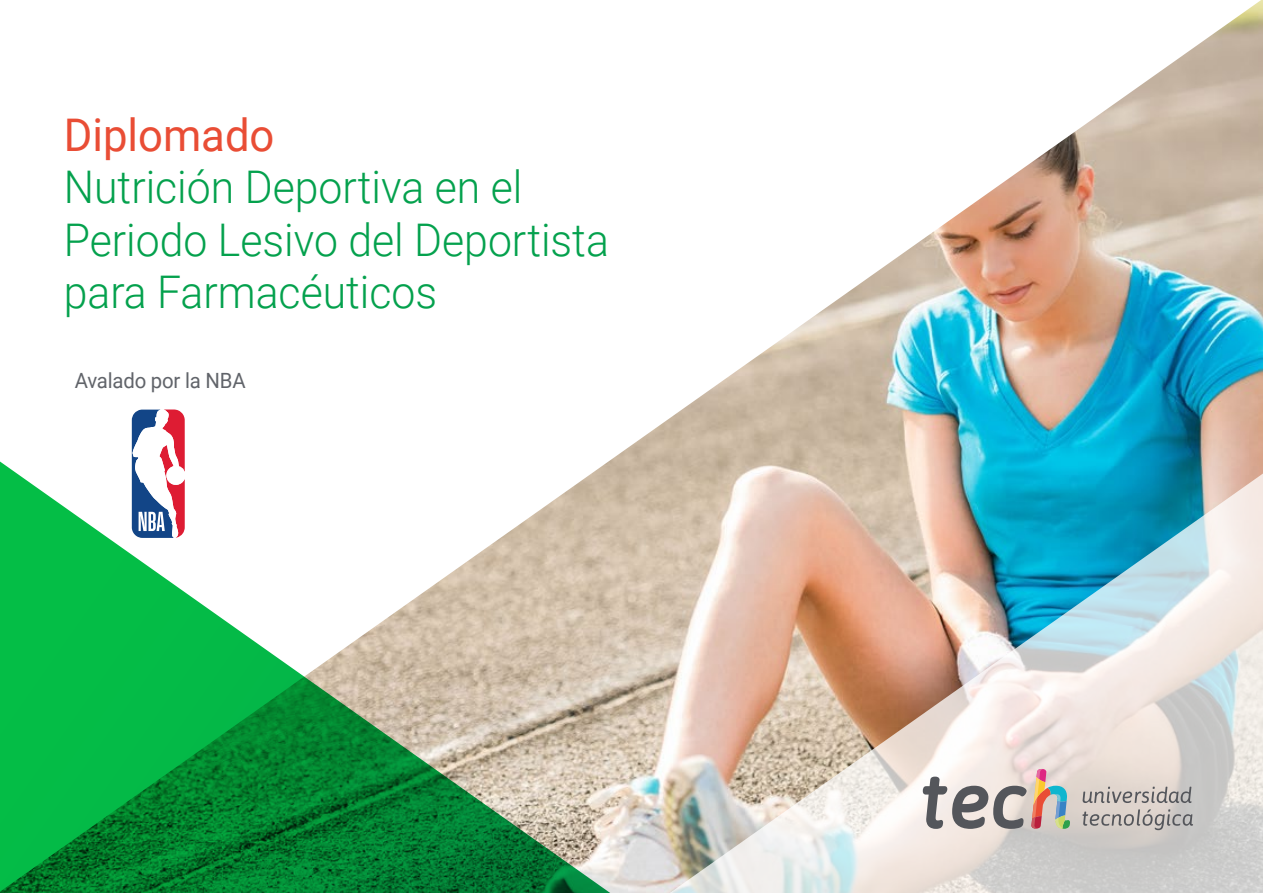
<style>
.page{position:relative;width:1263px;height:893px;background:#fff}
.page>*{position:absolute;margin:0;border:0;box-sizing:border-box;transform-origin:0 0}
.t1{font:300 45px/52.5px "Roboto";color:#04a14d;scale:.95 1}
.t2{font:45px "Roboto";color:#e94d35}
.t3{font:21px "Roboto";letter-spacing:-.01em;color:#61646a}
</style>
<div class="page">
<img style="left:131px;top:0;width:1132px;height:458px">
<svg style="left:0;top:446px;width:640px;height:447px"></svg>
<img style="left:634px;top:458px;width:629px;height:435px">
<svg style="left:923px;top:769px;width:147px;height:60px;background:#bcb3af"></svg>
<svg style="left:1082px;top:787px;width:109px;height:16px;background:#b5afab"></svg>
<svg style="left:1082px;top:809px;width:111px;height:21px;background:#b9b4b0"></svg>
<svg style="left:132px;top:409px;width:53px;height:129px"></svg>
<p class="t2" style="left:64px;top:103px;width:212px">Diplomado</p>
<p class="t1" style="left:64px;top:159px;width:575px">Nutrición Deportiva en el<br>Periodo Lesivo del Deportista para Farmacéuticos</p>
<p class="t3" style="left:75px;top:366px;width:172px">Avalado por la NBA</p>
</div>
